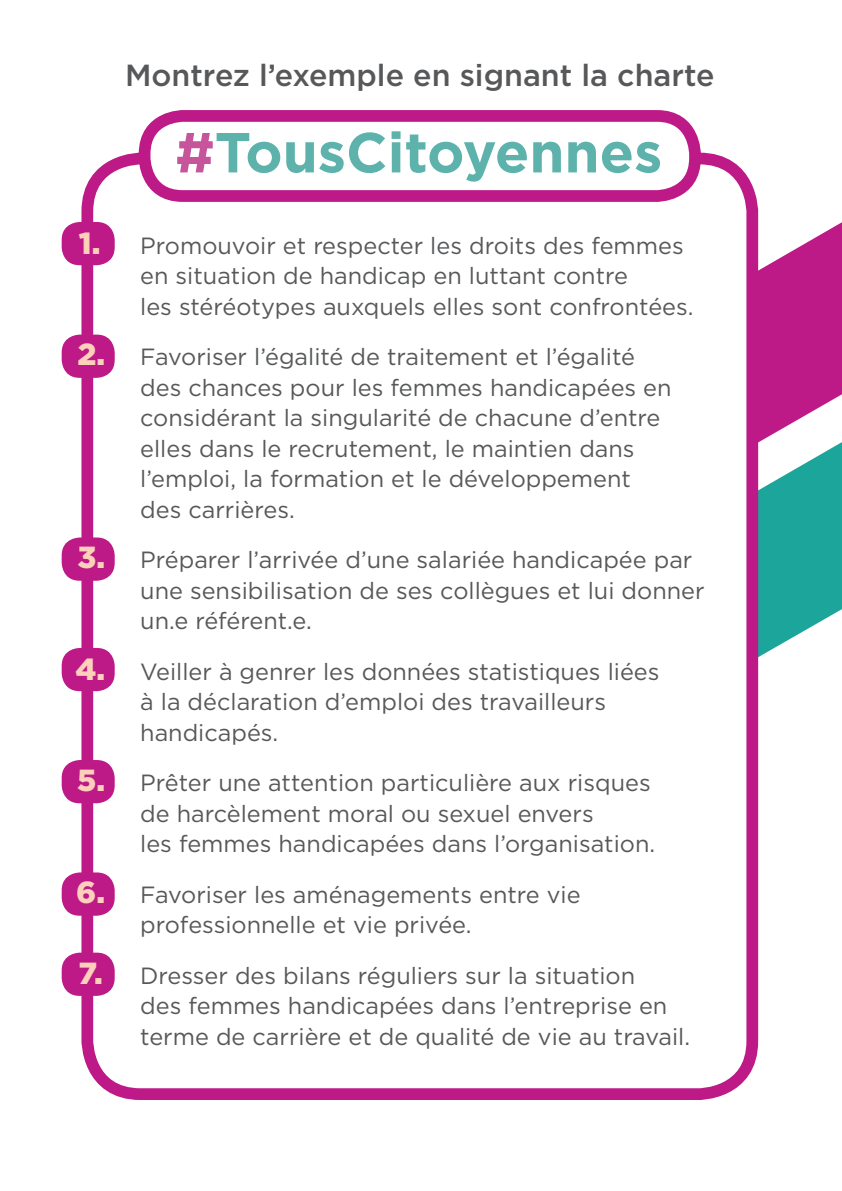
<style>
.page{position:relative;width:842px;height:1191px;background:#fff}
.page>*{position:absolute;margin:0;border:0;box-sizing:border-box;transform-origin:0 0}
.t1{font:700 56.4px "Gotham";color:#5db3ac}
.t2{font:500 30.4px "Gotham";color:#57585a}
.t3{font:23.4px/30.4px "Gotham";color:#57585a}
.s1{color:#c6559b}
.s2{font-weight:900;font-size:30.4px;color:#fcd0ba}
</style>
<div class="page">
<svg style="left:758px;top:455px;width:84px;height:343px"></svg>
<svg style="left:735px;top:166px;width:107px;height:289px"></svg>
<div style="left:87px;top:158px;width:665px;height:936px;background:#fff;border-radius:53px"></div>
<div style="left:81px;top:153px;width:677px;height:947px;border:12px solid #bd1987;border-radius:53px"></div>
<div style="left:145px;top:116px;width:550px;height:80px;background:#fff;border-radius:38px"></div>
<div style="left:139px;top:110px;width:562px;height:92px;border:12px solid #bd1987;border-radius:38px"></div>
<div style="left:62px;top:222px;width:53px;height:43px;background:#bd1987;border-radius:18px"></div>
<div style="left:62px;top:334px;width:53px;height:44px;background:#bd1987;border-radius:18px"></div>
<div style="left:62px;top:537px;width:53px;height:44px;background:#bd1987;border-radius:18px"></div>
<div style="left:62px;top:648px;width:53px;height:43px;background:#bd1987;border-radius:18px"></div>
<div style="left:62px;top:760px;width:53px;height:43px;background:#bd1987;border-radius:18px"></div>
<div style="left:62px;top:872px;width:53px;height:43px;background:#bd1987;border-radius:18px"></div>
<div style="left:62px;top:952px;width:53px;height:44px;background:#bd1987;border-radius:18px"></div>
<p class="t2" style="left:125px;top:56px;width:591px">Montrez l’exemple en signant la charte</p>
<h1 class="t1" style="left:175px;top:115px;width:489px"><span class="s1">#</span>TousCitoyennes</h1>
<p class="t3" style="left:140px;top:230px;width:555px;text-indent:-61px"><span class="s2">1.</span> Promouvoir et respecter les droits des femmes en situation de handicap en luttant contre<br>les stéréotypes auxquels elles sont confrontées.</p>
<p class="t3" style="left:140px;top:341px;width:533px;text-indent:-63px"><span class="s2">2.</span> Favoriser l’égalité de traitement et l’égalité des chances pour les femmes handicapées en considérant la singularité de chacune d’entre elles dans le recrutement, le maintien dans l’emploi, la formation et le développement des carrières.</p>
<p class="t3" style="left:140px;top:544px;width:566px;text-indent:-63px"><span class="s2">3.</span> Préparer l’arrivée d’une salariée handicapée par une sensibilisation de ses collègues et lui donner un.e référent.e.</p>
<p class="t3" style="left:140px;top:656px;width:521px;text-indent:-65px"><span class="s2">4.</span> Veiller à genrer les données statistiques liées à la déclaration d’emploi des travailleurs handicapés.</p>
<p class="t3" style="left:140px;top:767px;width:516px;text-indent:-63px"><span class="s2">5.</span> Prêter une attention particulière aux risques de harcèlement moral ou sexuel envers<br>les femmes handicapées dans l’organisation.</p>
<p class="t3" style="left:140px;top:879px;width:442px;text-indent:-64px"><span class="s2">6.</span> Favoriser les aménagements entre vie professionnelle et vie privée.</p>
<p class="t3" style="left:140px;top:959px;width:551px;text-indent:-62px"><span class="s2">7.</span> Dresser des bilans réguliers sur la situation<br>des femmes handicapées dans l’entreprise en terme de carrière et de qualité de vie au travail.</p>
</div>
